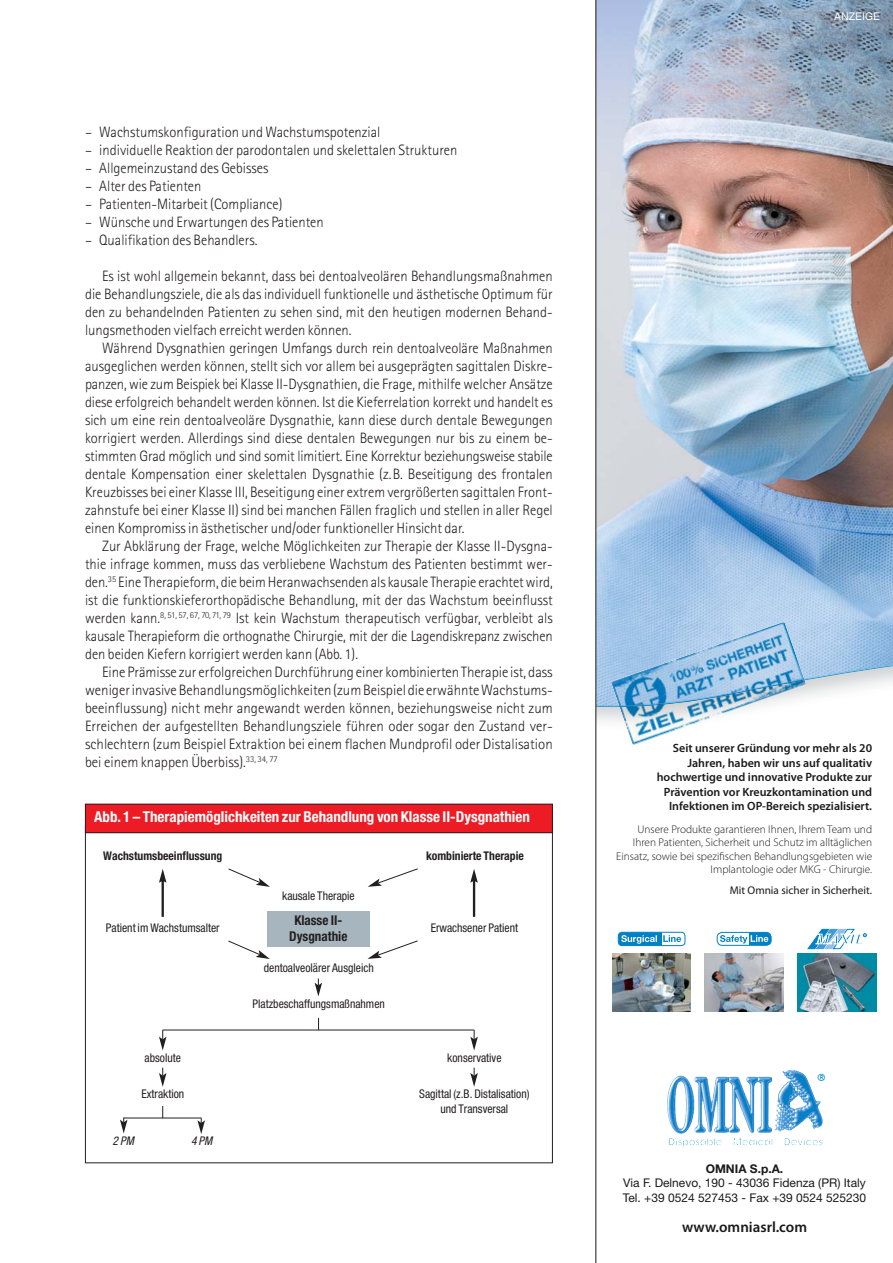
<style>
.page{position:relative;width:893px;height:1263px;background:#fff}
.page>*{position:absolute;margin:0;border:0;box-sizing:border-box;transform-origin:0 0}
.t1{font:300 15px/18px "Rotis Sans Serif";color:#231f20;text-align:justify}
.t2{font:700 condensed 15px "Helvetica Neue";color:#fff}
.t3{font:15px "Myriad Pro Semibold+FCOZZT";color:#1a1a1a}
.t4{font:700 condensed 13.5px/16.2px "Helvetica Neue";color:#231f20;text-align:center}
.t5{font:condensed 12px/14.4px "Helvetica Neue";color:#231f20;text-align:center}
.t6{font:12px/14.4px "Myriad Pro Semibold+FCOZZT";color:#1a1a1a;text-align:right}
.t7{font:12px/14.4px "Helvetica Neue LT Std Roman+OGAQVX";color:#1a1a1a}
.t8{font:700 condensed 12px "Helvetica Neue";color:#231f20}
.t9{font:12px "Helvetica Neue LT Std Bd+MJSISE";color:#1a1a1a}
.t10{font:italic condensed 12px "Helvetica Neue";color:#231f20}
.t11{font:11.25px/13.5px "Myriad Pro Light+OZVVXN";color:#1a1a1a;text-align:right}
.t12{font:11.25px "Myriad Pro Regular+DZWZNY";color:#1a1a1a}
.t13{font:10.5px "Helvetica";color:#fff}
.t14{font:10.35px "Trebuchet MS+T42+AAMWCA";color:#0089ca}
</style>
<div class="page">
<img style="left:595px;top:0;width:298px;height:1263px">
<div style="left:85px;top:804px;width:467px;height:29px;background:#ed1c24"></div>
<div style="left:85px;top:804px;width:468px;height:29px;border:1px solid #231f20"></div>
<div style="left:267px;top:912px;width:102px;height:35px;background:#a7b6be"></div>
<svg style="left:315px;top:978px;width:7px;height:18px"></svg>
<svg style="left:228px;top:868px;width:42px;height:19px"></svg>
<svg style="left:228px;top:940px;width:42px;height:19px"></svg>
<hr style="left:162px;top:880px;width:2px;height:37px;background:#231f20">
<svg style="left:159px;top:869px;width:7px;height:14px"></svg>
<hr style="left:473px;top:880px;width:2px;height:37px;background:#231f20">
<svg style="left:470px;top:869px;width:8px;height:14px"></svg>
<svg style="left:368px;top:868px;width:50px;height:19px"></svg>
<svg style="left:367px;top:940px;width:51px;height:19px"></svg>
<svg style="left:159px;top:1030px;width:7px;height:20px"></svg>
<svg style="left:159px;top:1068px;width:7px;height:19px"></svg>
<svg style="left:120px;top:1117px;width:7px;height:16px"></svg>
<svg style="left:197px;top:1118px;width:8px;height:16px"></svg>
<svg style="left:470px;top:1068px;width:8px;height:19px"></svg>
<svg style="left:470px;top:1030px;width:8px;height:20px"></svg>
<hr style="left:163px;top:1030px;width:311px;height:1px;background:#231f20">
<hr style="left:124px;top:1117px;width:78px;height:1px;background:#231f20">
<svg style="left:318px;top:1018px;width:1px;height:12px"></svg>
<svg style="left:162px;top:1106px;width:1px;height:12px"></svg>
<p class="t1" style="left:85px;top:124px;width:297px">– Wachstumskonfiguration und Wachstumspotenzial</p>
<p class="t1" style="left:85px;top:142px;width:374px">– individuelle Reaktion der parodontalen und skelettalen Strukturen</p>
<p class="t1" style="left:85px;top:160px;width:185px">– Allgemeinzustand des Gebisses</p>
<p class="t1" style="left:85px;top:178px;width:118px">– Alter des Patienten</p>
<p class="t1" style="left:85px;top:196px;width:199px">– Patienten-Mitarbeit (Compliance)</p>
<p class="t1" style="left:85px;top:214px;width:240px">– Wünsche und Erwartungen des Patienten</p>
<p class="t1" style="left:85px;top:232px;width:174px">– Qualifikation des Behandlers.</p>
<p class="t1" style="left:85px;top:268px;width:469px;text-indent:17px">Es ist wohl allgemein bekannt, dass bei dentoalveolären Behandlungsmaßnahmen die Behandlungsziele, die als das individuell funktionelle und ästhetische Optimum für den zu behandelnden Patienten zu sehen sind, mit den heutigen modernen Behand&shy;lungsmethoden vielfach erreicht werden können.</p>
<p class="t1" style="left:85px;top:340px;width:469px;text-indent:17px">Während Dysgnathien geringen Umfangs durch rein dentoalveoläre Maßnahmen ausgeglichen werden können, stellt sich vor allem bei ausgeprägten sagittalen Diskre&shy;panzen, wie zum Beispiek bei Klasse II-Dysgnathien, die Frage, mithilfe welcher Ansätze diese erfolgreich behandelt werden können. Ist die Kieferrelation korrekt und handelt es sich um eine rein dentoalveoläre Dysgnathie, kann diese durch dentale Bewegungen korrigiert werden. Allerdings sind diese dentalen Bewegungen nur bis zu einem be&shy;stimmten Grad möglich und sind somit limitiert. Eine Korrektur beziehungsweise stabile dentale Kompensation einer skelettalen Dysgnathie (z.B. Beseitigung des frontalen Kreuzbisses bei einer Klasse III, Beseitigung einer extrem vergrößerten sagittalen Front&shy;zahnstufe bei einer Klasse II) sind bei manchen Fällen fraglich und stellen in aller Regel einen Kompromiss in ästhetischer und/oder funktioneller Hinsicht dar.</p>
<p class="t1" style="left:85px;top:538px;width:469px;text-indent:17px">Zur Abklärung der Frage, welche Möglichkeiten zur Therapie der Klasse II-Dysgna&shy;thie infrage kommen, muss das verbliebene Wachstum des Patienten bestimmt wer&shy;den.<sup>35</sup> Eine Therapieform, die beim Heranwachsenden als kausale Therapie erachtet wird, ist die funktionskieferorthopädische Behandlung, mit der das Wachstum beeinflusst werden kann.<sup>8,</sup> <sup>51,</sup> <sup>57,</sup> <sup>67,</sup> <sup>70,</sup> <sup>71,</sup> <sup>79</sup> Ist kein Wachstum therapeutisch verfügbar, verbleibt als kausale Therapieform die orthognathe Chirurgie, mit der die Lagendiskrepanz zwischen den beiden Kiefern korrigiert werden kann (Abb. 1).</p>
<p class="t1" style="left:85px;top:664px;width:469px;text-indent:17px">Eine Prämisse zur erfolgreichen Durchführung einer kombinierten Therapie ist, dass weniger invasive Behandlungsmöglichkeiten (zum Beispiel die erwähnte Wachstums&shy;beeinflussung) nicht mehr angewandt werden können, beziehungsweise nicht zum Erreichen der aufgestellten Behandlungsziele führen oder sogar den Zustand ver&shy;schlechtern (zum Beispiel Extraktion bei einem flachen Mundprofil oder Distalisation bei einem knappen Überbiss).<sup>33,</sup> <sup>34,</sup> <sup>77</sup></p>
<p class="t2" style="left:94px;top:812px;width:437px">Abb. 1 – Therapiemöglichkeiten zur Behandlung von Klasse II-Dysgnathien</p>
<p class="t8" style="left:103px;top:851px;width:121px">Wachstumsbeeinflussung</p>
<p class="t8" style="left:426px;top:851px;width:99px">kombinierte Therapie</p>
<p class="t5" style="left:282px;top:890px;width:74px">kausale Therapie</p>
<p class="t5" style="left:106px;top:921px;width:115px">Patient im Wachstumsalter</p>
<p class="t4" style="left:289px;top:913px;width:60px">Klasse II-<br>Dysgnathie</p>
<p class="t5" style="left:264px;top:962px;width:111px">dentoalveolärer Ausgleich</p>
<p class="t5" style="left:253px;top:998px;width:134px">Platzbeschaffungsmaßnahmen</p>
<p class="t5" style="left:431px;top:921px;width:89px">Erwachsener Patient</p>
<p class="t5" style="left:145px;top:1052px;width:38px">absolute</p>
<p class="t5" style="left:447px;top:1052px;width:56px">konservative</p>
<p class="t5" style="left:141px;top:1088px;width:44px">Extraktion</p>
<p class="t5" style="left:419px;top:1088px;width:112px">Sagittal (z.B. Distalisation) und Transversal</p>
<p class="t10" style="left:113px;top:1137px;width:25px">2 PM</p>
<p class="t10" style="left:191px;top:1137px;width:25px">4 PM</p>
<p class="t13" style="left:834px;top:13px;width:48px">ANZEIGE</p>
<p class="t6" style="left:657px;top:742px;width:217px">Seit unserer Gründung vor mehr als 20<br>Jahren, haben wir uns auf qualitativ hochwertige und innovative Produkte zur Prävention vor Kreuzkontamination und Infektionen im OP-Bereich spezialisiert.</p>
<p class="t11" style="left:616px;top:823px;width:257px">Unsere Produkte garantieren Ihnen, Ihrem Team und Ihren Patienten, Sicherheit und Schutz im alltäglichen Einsatz, sowie bei spezifischen Behandlungsgebieten wie Implantologie oder MKG - Chirurgie.</p>
<p class="t12" style="left:730px;top:884px;width:144px">Mit Omnia sicher in Sicherheit.</p>
<p class="t14" style="left:818px;top:1071px;width:9px">®</p>
<p class="t9" style="left:706px;top:1162px;width:79px">OMNIA S.p.A.</p>
<p class="t7" style="left:623px;top:1176px;width:245px">Via F. Delnevo, 190 - 43036 Fidenza (PR) Italy<br>Tel. +39 0524 527453 - Fax +39 0524 525230</p>
<p class="t3" style="left:682px;top:1221px;width:127px">www.omniasrl.com</p>
</div>
